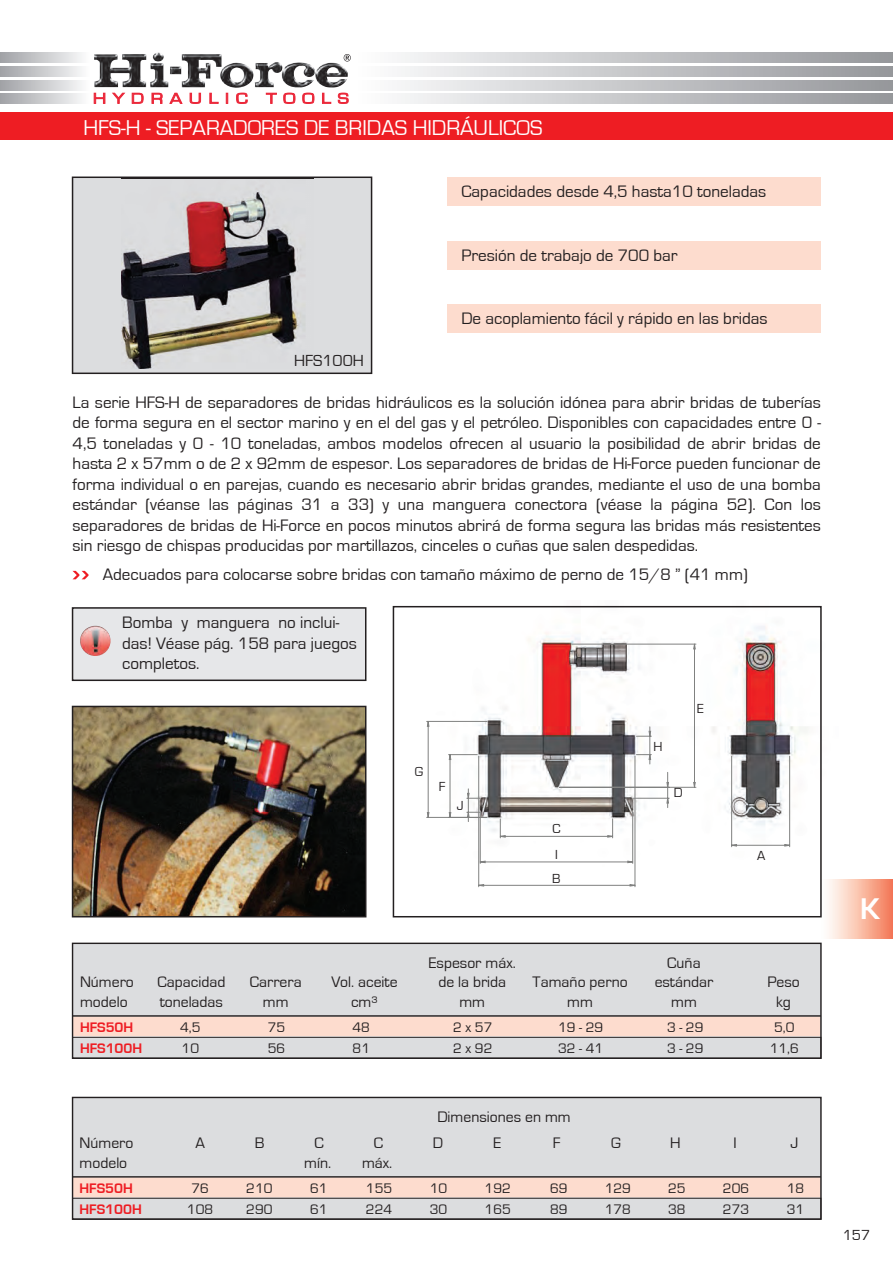
<style>
.page{position:relative;width:893px;height:1263px;background:#fff}
.page>*{position:absolute;margin:0;border:0;box-sizing:border-box;transform-origin:0 0}
.t1{font:700 30.9px "Eurostile";color:#fff}
.t2{font:22.05px "Eurostile";color:#fff}
.t3{font:17.1px/20.5px "Eurostile";color:#231f20;text-align:justify}
.t4{font:16.5px "Eurostile";color:#231f20}
.t5{font:15.6px/20px "Eurostile";color:#231f20;text-align:center}
.t6{font:15px "Eurostile";color:#231f20}
.t7{font:14.25px/21.3px "Eurostile";color:#231f20}
.t8{font:700 14.25px/21.3px "Eurostile";color:#ee1d23}
.t9{font:13.5px "Eurostile";color:#231f20}
</style>
<div class="page">
<svg style="left:401px;top:52px;width:492px;height:11px;background:#c3c4c7"></svg>
<svg style="left:401px;top:67px;width:492px;height:10px;background:#c3c4c7"></svg>
<svg style="left:401px;top:80px;width:492px;height:10px;background:#c3c4c7"></svg>
<svg style="left:401px;top:94px;width:492px;height:10px;background:#c3c4c7"></svg>
<svg style="left:0;top:52px;width:82px;height:11px"></svg>
<svg style="left:0;top:67px;width:82px;height:10px"></svg>
<svg style="left:0;top:80px;width:82px;height:10px"></svg>
<svg style="left:0;top:94px;width:82px;height:10px"></svg>
<img style="left:94px;top:52px;width:220px;height:35px">
<svg style="left:344px;top:54px;width:7px;height:8px"></svg>
<svg style="left:94px;top:92px;width:31px;height:12px"></svg>
<svg style="left:132px;top:93px;width:12px;height:11px"></svg>
<svg style="left:151px;top:93px;width:12px;height:11px"></svg>
<svg style="left:169px;top:93px;width:14px;height:11px"></svg>
<svg style="left:189px;top:93px;width:12px;height:11px"></svg>
<svg style="left:209px;top:93px;width:10px;height:11px"></svg>
<svg style="left:226px;top:93px;width:2px;height:11px"></svg>
<svg style="left:236px;top:92px;width:12px;height:12px"></svg>
<svg style="left:266px;top:93px;width:11px;height:11px"></svg>
<svg style="left:283px;top:92px;width:13px;height:12px"></svg>
<svg style="left:302px;top:92px;width:13px;height:12px"></svg>
<svg style="left:322px;top:93px;width:9px;height:11px"></svg>
<svg style="left:338px;top:92px;width:11px;height:12px"></svg>
<div style="left:0;top:113px;width:893px;height:27px;background:#ee1d23"></div>
<svg style="left:73px;top:571px;width:16px;height:8px"></svg>
<div style="left:448px;top:177px;width:373px;height:29px;background:#fddcce"></div>
<div style="left:448px;top:241px;width:373px;height:29px;background:#fddcce"></div>
<div style="left:448px;top:304px;width:373px;height:29px;background:#fddcce"></div>
<div style="left:72px;top:177px;width:300px;height:197px;background:#dcdddf"></div>
<img style="left:121px;top:177px;width:193px;height:192px">
<div style="left:72px;top:607px;width:294px;height:74px;background:#e6e7e9;border:2px solid #231f20"></div>
<img style="left:80px;top:626px;width:31px;height:30px;border-radius:15px">
<img style="left:75px;top:709px;width:288px;height:205px">
<div style="left:72px;top:706px;width:294px;height:211px;border:2px solid #231f20"></div>
<img style="left:397px;top:605px;width:442px;height:283px">
<hr style="left:427px;top:817px;width:60px;height:1px;background:#808180">
<hr style="left:427px;top:721px;width:60px;height:1px;background:#808180">
<svg style="left:426px;top:720px;width:4px;height:98px"></svg>
<svg style="left:448px;top:643px;width:342px;height:244px"></svg>
<div style="left:73px;top:1098px;width:748px;height:78px;background:#dcdddf"></div>
<svg style="left:74px;top:1177px;width:746px;height:21px;background:#f3d4c7"></svg>
<div style="left:72px;top:1198px;width:749px;height:21px;background:#dcdddf;border:1px solid #231f20"></div>
<hr style="left:73px;top:1176px;width:748px;height:1px;background:#231f20">
<div style="left:72px;top:1097px;width:750px;height:123px;border:1px solid #231f20"></div>
<div style="left:73px;top:943px;width:748px;height:72px;background:#dcdddf"></div>
<div style="left:74px;top:1017px;width:746px;height:20px;background:#fddcce"></div>
<div style="left:72px;top:1037px;width:749px;height:21px;background:#dcdddf;border:1px solid #231f20"></div>
<hr style="left:73px;top:1015px;width:748px;height:2px;background:#231f20">
<div style="left:72px;top:943px;width:750px;height:116px;border:1px solid #231f20"></div>
<div style="left:819px;top:880px;width:74px;height:58px;background:linear-gradient(to right,#fff,#f47e5b)"></div>
<div style="left:393px;top:606px;width:429px;height:311px;border:2px solid #231f20"></div>
<p class="t2" style="left:83px;top:116px;width:461px">HFS-H - SEPARADORES DE BRIDAS HIDRÁULICOS</p>
<p class="t3" style="left:461px;top:181px;width:306px">Capacidades desde 4,5 hasta10 toneladas</p>
<p class="t3" style="left:461px;top:245px;width:218px">Presión de trabajo de 700 bar</p>
<p class="t4" style="left:294px;top:352px;width:71px">HFS100H</p>
<p class="t3" style="left:461px;top:309px;width:308px">De acoplamiento fácil y rápido en las bridas</p>
<p class="t3" style="left:73px;top:392px;width:750px">La serie HFS-H de separadores de bridas hidráulicos es la solución idónea para abrir bridas de tuberías de forma segura en el sector marino y en el del gas y el petróleo. Disponibles con capacidades entre 0 - 4,5 toneladas y 0 - 10 toneladas, ambos modelos ofrecen al usuario la posibilidad de abrir bridas de hasta 2 x 57mm o de 2 x 92mm de espesor. Los separadores de bridas de Hi-Force pueden funcionar de forma individual o en parejas, cuando es necesario abrir bridas grandes, mediante el uso de una bomba estándar (véanse las páginas 31 a 33) y una manguera conectora (véase la página 52). Con los separadores de bridas de Hi-Force en pocos minutos abrirá de forma segura las bridas más resistentes sin riesgo de chispas producidas por martillazos, cinceles o cuñas que salen despedidas.</p>
<p class="t3" style="left:103px;top:564px;width:647px">Adecuados para colocarse sobre bridas con tamaño máximo de perno de 15/8 ” (41 mm)</p>
<p class="t3" style="left:122px;top:612px;width:236px;text-align:left">Bomba y manguera no inclui&shy;das! Véase pág. 158 para juegos completos.</p>
<p class="t9" style="left:415px;top:764px;width:10px">G</p>
<p class="t9" style="left:439px;top:779px;width:8px">F</p>
<p class="t9" style="left:457px;top:798px;width:8px">J</p>
<p class="t5" style="left:429px;top:953px;width:88px">Espesor máx.</p>
<p class="t9" style="left:552px;top:821px;width:10px">C</p>
<p class="t9" style="left:555px;top:847px;width:4px">I</p>
<p class="t9" style="left:552px;top:871px;width:10px">B</p>
<p class="t9" style="left:653px;top:739px;width:11px">H</p>
<p class="t9" style="left:674px;top:786px;width:10px">D</p>
<p class="t9" style="left:697px;top:701px;width:8px">E</p>
<p class="t5" style="left:667px;top:953px;width:35px">Cuña</p>
<p class="t5" style="left:80px;top:972px;width:55px;text-align:left">Número modelo</p>
<p class="t8" style="left:80px;top:1017px;width:55px">HFS50H</p>
<p class="t8" style="left:80px;top:1038px;width:64px">HFS100H</p>
<p class="t5" style="left:157px;top:972px;width:69px;text-align:left">Capacidad toneladas</p>
<p class="t5" style="left:250px;top:972px;width:53px">Carrera mm</p>
<p class="t5" style="left:331px;top:972px;width:68px">Vol. aceite cm³</p>
<p class="t5" style="left:438px;top:972px;width:69px">de la brida mm</p>
<p class="t5" style="left:533px;top:972px;width:97px">Tamaño perno mm</p>
<p class="t5" style="left:655px;top:972px;width:60px">estándar mm</p>
<p class="t7" style="left:180px;top:1017px;width:22px">4,5<br>10</p>
<p class="t7" style="left:268px;top:1017px;width:19px">75<br>56</p>
<p class="t7" style="left:353px;top:1017px;width:19px">48<br>81</p>
<p class="t7" style="left:453px;top:1017px;width:41px">2 x 57<br>2 x 92</p>
<p class="t7" style="left:558px;top:1017px;width:47px">19 - 29<br>32 - 41</p>
<p class="t7" style="left:667px;top:1017px;width:38px">3 - 29<br>3 - 29</p>
<p class="t5" style="left:437px;top:1107px;width:135px">Dimensiones en mm</p>
<p class="t9" style="left:757px;top:848px;width:10px">A</p>
<p class="t5" style="left:767px;top:972px;width:34px">Peso kg</p>
<p class="t7" style="left:770px;top:1017px;width:31px;text-align:center">5,0<br>11,6</p>
<p class="t5" style="left:80px;top:1133px;width:55px;text-align:left">Número modelo</p>
<p class="t8" style="left:80px;top:1178px;width:64px">HFS50H<br>HFS100H</p>
<p class="t5" style="left:196px;top:1133px;width:11px">A</p>
<p class="t5" style="left:255px;top:1133px;width:11px">B</p>
<p class="t5" style="left:314px;top:1133px;width:11px">C</p>
<p class="t5" style="left:374px;top:1133px;width:11px">C</p>
<p class="t5" style="left:433px;top:1133px;width:12px">D</p>
<p class="t5" style="left:493px;top:1133px;width:9px">E</p>
<p class="t5" style="left:553px;top:1133px;width:9px">F</p>
<p class="t5" style="left:611px;top:1133px;width:11px">G</p>
<p class="t5" style="left:670px;top:1133px;width:12px">H</p>
<p class="t5" style="left:733px;top:1133px;width:5px">I</p>
<p class="t5" style="left:790px;top:1133px;width:9px">J</p>
<p class="t5" style="left:304px;top:1153px;width:29px">mín.</p>
<p class="t5" style="left:362px;top:1153px;width:32px">máx.</p>
<p class="t7" style="left:187px;top:1178px;width:28px;text-align:center">76<br>108</p>
<p class="t7" style="left:246px;top:1178px;width:28px">210<br>290</p>
<p class="t7" style="left:310px;top:1178px;width:19px">61<br>61</p>
<p class="t7" style="left:366px;top:1178px;width:28px">155<br>224</p>
<p class="t7" style="left:430px;top:1178px;width:19px">10<br>30</p>
<p class="t7" style="left:485px;top:1178px;width:28px">192<br>165</p>
<p class="t7" style="left:550px;top:1178px;width:19px">69<br>89</p>
<p class="t7" style="left:605px;top:1178px;width:28px">129<br>178</p>
<p class="t7" style="left:668px;top:1178px;width:19px">25<br>38</p>
<p class="t7" style="left:723px;top:1178px;width:28px">206<br>273</p>
<p class="t7" style="left:787px;top:1178px;width:19px">18<br>31</p>
<h1 class="t1" style="left:860px;top:892px;width:21px">K</h1>
<p class="t6" style="left:843px;top:1227px;width:29px">157</p>
</div>
